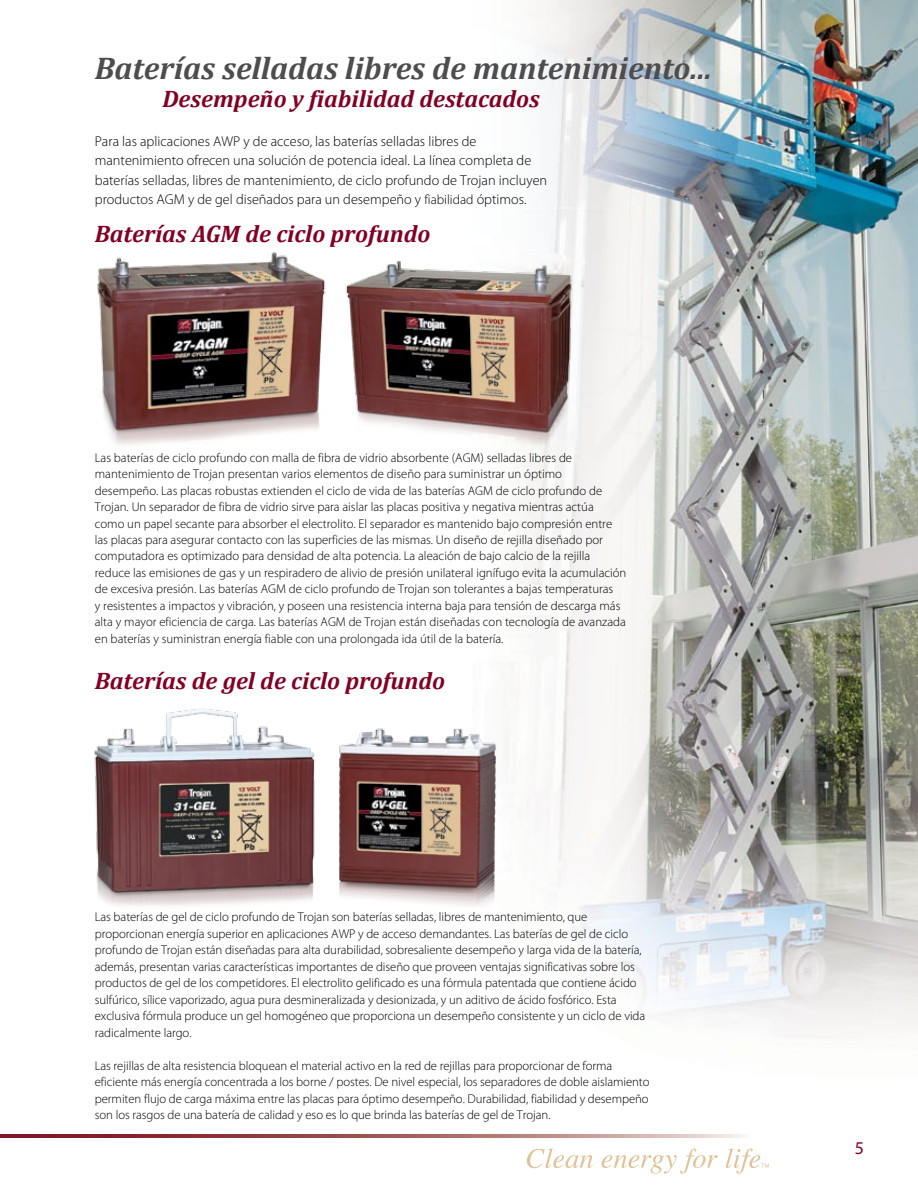
<style>
.page{position:relative;width:918px;height:1188px;background:#fff}
.page>*{position:absolute;margin:0;border:0;box-sizing:border-box;transform-origin:0 0}
.t1{font:italic 700 31.5px "Cambria";color:#4d4d4f}
.t2{font:italic 700 24px "Cambria";color:#820024}
.t3{font:18px "Myriad Pro";color:#820024}
.t4{font:300 14.25px/19.5px "Myriad Pro";color:#000}
.t5{font:300 12.75px/16.5px "Myriad Pro";letter-spacing:-.005em;color:#000}
.s1{font-size:13.5px}
</style>
<div class="page">
<img style="left:504px;top:0;width:414px;height:1038px">
<svg style="left:0;top:1134px;width:742px;height:3px;background:#a86264"></svg>
<svg style="left:527px;top:1148px;width:66px;height:20px"></svg>
<svg style="left:602px;top:1148px;width:116px;height:26px"></svg>
<svg style="left:726px;top:1148px;width:43px;height:26px"></svg>
<img style="left:94px;top:678px;width:467px;height:269px">
<img style="left:97px;top:209px;width:507px;height:268px">
<h1 class="t1" style="left:95px;top:46px;width:619px">Baterías selladas libres de mantenimiento...</h1>
<h2 class="t2" style="left:162px;top:82px;width:379px">Desempeño y fiabilidad destacados</h2>
<p class="t4" style="left:95px;top:131px;width:454px">Para las aplicaciones AWP y de acceso, las baterías selladas libres de mantenimiento ofrecen una solución de potencia ideal. La línea completa de baterías selladas, libres de mantenimiento, de ciclo profundo de Trojan incluyen productos AGM y de gel diseñados para un desempeño y <span class="s1">fiabilidad</span> óptimos.</p>
<h2 class="t2" style="left:95px;top:217px;width:337px">Baterías AGM de ciclo profundo</h2>
<p class="t5" style="left:95px;top:449px;width:533px">Las baterías de ciclo profundo con malla de fibra de vidrio absorbente (AGM) selladas libres de mantenimiento de Trojan presentan varios elementos de diseño para suministrar un óptimo desempeño. Las placas robustas extienden el ciclo de vida de las baterías AGM de ciclo profundo de Trojan. Un separador de fibra de vidrio sirve para aislar las placas positiva y negativa mientras actúa como un papel secante para absorber el electrolito. El separador es mantenido bajo compresión entre las placas para asegurar contacto con las superficies de las mismas. Un diseño de rejilla diseñado por computadora es optimizado para densidad de alta potencia. La aleación de bajo calcio de la rejilla reduce las emisiones de gas y un respiradero de alivio de presión unilateral ignífugo evita la acumulación de excesiva presión. Las baterías AGM de ciclo profundo de Trojan son tolerantes a bajas temperaturas<br>y resistentes a impactos y vibración, y poseen una resistencia interna baja para tensión de descarga más alta y mayor eficiencia de carga. Las baterías AGM de Trojan están diseñadas con tecnología de avanzada en baterías y suministran energía fiable con una prolongada ida útil de la batería.</p>
<h2 class="t2" style="left:95px;top:664px;width:352px">Baterías de gel de ciclo profundo</h2>
<p class="t5" style="left:95px;top:909px;width:552px">Las baterías de gel de ciclo profundo de Trojan son baterías selladas, libres de mantenimiento, que proporcionan energía superior en aplicaciones AWP y de acceso demandantes. Las baterías de gel de ciclo profundo de Trojan están diseñadas para alta durabilidad, sobresaliente desempeño y larga vida de la batería, además, presentan varias características importantes de diseño que proveen ventajas significativas sobre los productos de gel de los competidores. El electrolito gelificado es una fórmula patentada que contiene ácido sulfúrico, sílice vaporizado, agua pura desmineralizada y desionizada, y un aditivo de ácido fosfórico. Esta exclusiva fórmula produce un gel homogéneo que proporciona un desempeño consistente y un ciclo de vida radicalmente largo.</p>
<p class="t5" style="left:95px;top:1057px;width:556px">Las rejillas de alta resistencia bloquean el material activo en la red de rejillas para proporcionar de forma eficiente más energía concentrada a los borne / postes. De nivel especial, los separadores de doble aislamiento permiten flujo de carga máxima entre las placas para óptimo desempeño. Durabilidad, fiabilidad y desempeño son los rasgos de una batería de calidad y eso es lo que brinda las baterías de gel de Trojan.</p>
<h3 class="t3" style="left:855px;top:1137px;width:11px">5</h3>
</div>
